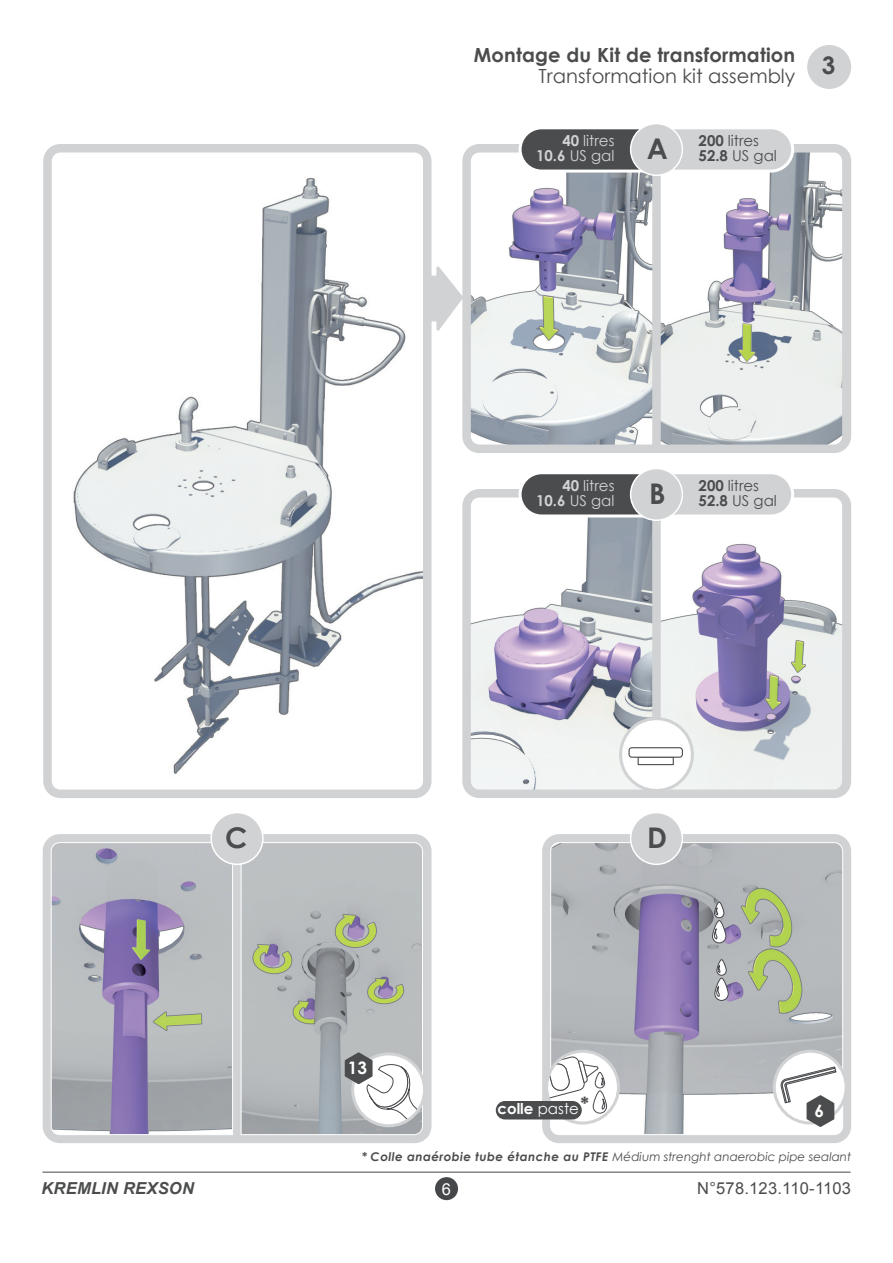
<style>
.page{position:relative;width:893px;height:1263px;background:#fff}
.page>*{position:absolute;margin:0;border:0;box-sizing:border-box;transform-origin:0 0}
.t1{font:700 28.5px "Century Gothic";color:#4b4c4d}
.t2{font:700 19.5px/21px "Century Gothic";letter-spacing:.01em;color:#4b4c4d}
.t3{font:700 17.25px "Century Gothic";color:#fff}
.t4{font:16.5px "Arial";letter-spacing:.015em;color:#4b4c4d}
.t5{font:italic 700 16.5px "Arial";letter-spacing:.015em;color:#4b4c4d}
.t6{font:16.5px "Arial";color:#fff}
.t7{font:15px/15px "Century Gothic";color:#4b4c4d}
.t8{font:15px/15px "Century Gothic";color:#d1d2d4;text-align:right}
.t9{font:700 15px "Century Gothic";color:#fff}
.t10{font:italic 12px "Century Gothic";color:#4b4c4d}
.s1{font-weight:400}
.s2{font-weight:700}
.s3{font-weight:700;font-style:normal}
</style>
<div class="page">
<div style="left:43px;top:144px;width:388px;height:654px;background:#d1d2d4;border-radius:17px"></div>
<div style="left:462px;top:144px;width:389px;height:309px;background:#d1d2d4;border-radius:17px"></div>
<div style="left:542px;top:834px;width:309px;height:309px;background:#d1d2d4;border-radius:17px"></div>
<svg style="left:431px;top:266px;width:32px;height:65px"></svg>
<div style="left:462px;top:489px;width:389px;height:309px;background:#d1d2d4;border-radius:17px"></div>
<div style="left:43px;top:834px;width:388px;height:309px;background:#d1d2d4;border-radius:17px"></div>
<img style="left:552px;top:844px;width:291px;height:290px">
<div style="left:807px;top:45px;width:44px;height:44px;background:#d1d2d4;border-radius:50%"></div>
<hr style="left:43px;top:1172px;width:808px;height:1px;background:#45474a">
<img style="left:52px;top:153px;width:371px;height:636px">
<div style="left:435px;top:1177px;width:23px;height:23px;background:#45474a;border-radius:50%"></div>
<div style="left:550px;top:842px;width:293px;height:293px;border:1px solid #fff;border-radius:9px"></div>
<div style="left:631px;top:812px;width:51px;height:52px;background:#d1d2d4;border-radius:50%"></div>
<div style="left:630px;top:812px;width:53px;height:53px;border:2px solid #fff;border-radius:50%"></div>
<svg style="left:547px;top:1051px;width:71px;height:72px"></svg>
<div style="left:593px;top:1090px;width:14px;height:23px;border:1px solid #45474a;border-radius:7px"></div>
<div style="left:545px;top:1050px;width:75px;height:74px;border:3px solid #d1d2d4;border-radius:50%"></div>
<svg style="left:546px;top:1056px;width:60px;height:56px;background:#e5e5e6"></svg>
<div style="left:496px;top:1102px;width:85px;height:17px;background:#4b4c4d;border-radius:8px"></div>
<div style="left:496px;top:1101px;width:86px;height:18px;border:2px solid #4b4c4d;border-radius:8px"></div>
<svg style="left:712px;top:920px;width:14px;height:23px"></svg>
<div style="left:712px;top:920px;width:14px;height:23px;border:1px solid #45474a;border-radius:7px"></div>
<svg style="left:713px;top:928px;width:5px;height:13px"></svg>
<svg style="left:714px;top:902px;width:10px;height:16px"></svg>
<div style="left:714px;top:902px;width:10px;height:16px;border:1px solid #45474a;border-radius:5px"></div>
<svg style="left:715px;top:907px;width:4px;height:10px"></svg>
<svg style="left:715px;top:978px;width:13px;height:22px"></svg>
<div style="left:715px;top:978px;width:13px;height:23px;border:1px solid #45474a;border-radius:7px"></div>
<svg style="left:715px;top:986px;width:5px;height:13px"></svg>
<svg style="left:717px;top:960px;width:9px;height:15px"></svg>
<div style="left:717px;top:959px;width:9px;height:16px;border:1px solid #45474a;border-radius:5px"></div>
<svg style="left:717px;top:965px;width:4px;height:9px"></svg>
<svg style="left:774px;top:1051px;width:72px;height:72px"></svg>
<div style="left:773px;top:1050px;width:75px;height:74px;border:3px solid #d1d2d4;border-radius:50%"></div>
<svg style="left:780px;top:1066px;width:56px;height:62px;background:#c9c9ca"></svg>
<img style="left:471px;top:153px;width:181px;height:291px">
<img style="left:661px;top:153px;width:181px;height:291px">
<img style="left:471px;top:497px;width:181px;height:292px">
<img style="left:661px;top:497px;width:181px;height:292px">
<svg style="left:50px;top:842px;width:183px;height:293px;background:#acabb8"></svg>
<svg style="left:240px;top:842px;width:183px;height:293px;background:#b3b7b6"></svg>
<svg style="left:353px;top:1054px;width:71px;height:72px"></svg>
<div style="left:351px;top:1052px;width:75px;height:75px;border:3px solid #d1d2d4;border-radius:50%"></div>
<svg style="left:343px;top:1051px;width:76px;height:70px;background:#cdcece"></svg>
<div style="left:211px;top:812px;width:52px;height:52px;background:#d1d2d4;border-radius:50%"></div>
<div style="left:210px;top:812px;width:54px;height:53px;border:2px solid #fff;border-radius:50%"></div>
<svg style="left:517px;top:474px;width:129px;height:45px;background:#6a6b6c"></svg>
<svg style="left:667px;top:474px;width:129px;height:45px"></svg>
<svg style="left:615px;top:713px;width:82px;height:77px;background:#edefef"></svg>
<div style="left:638px;top:757px;width:36px;height:8px;background:#fff;border:1px solid #4b4c4d"></div>
<div style="left:629px;top:748px;width:53px;height:9px;background:#fff;border-radius:3px"></div>
<div style="left:628px;top:747px;width:55px;height:11px;border:1px solid #4b4c4d;border-radius:3px"></div>
<svg style="left:517px;top:129px;width:128px;height:45px;background:#6a6b6c"></svg>
<svg style="left:668px;top:129px;width:128px;height:45px"></svg>
<div style="left:631px;top:124px;width:51px;height:51px;background:#d1d2d4;border-radius:50%"></div>
<div style="left:630px;top:123px;width:53px;height:53px;border:2px solid #fff;border-radius:50%"></div>
<div style="left:631px;top:468px;width:51px;height:52px;background:#d1d2d4;border-radius:50%"></div>
<div style="left:630px;top:468px;width:53px;height:53px;border:2px solid #fff;border-radius:50%"></div>
<p class="t2" style="left:539px;top:43px;width:298px;text-indent:-65px">Montage du Kit de transformation<br><span class="s1">Transformation kit assembly</span> <sup>3</sup></p>
<p class="t8" style="left:536px;top:133px;width:80px"><span class="s2">40</span> litres<br><span class="s2">10.6</span> US gal</p>
<p class="t7" style="left:645px;top:133px;width:133px;text-indent:53px"><span class="s2">200</span> litres<br><sup>A</sup> <span class="s2">52.8</span> US gal</p>
<p class="t8" style="left:536px;top:478px;width:80px"><span class="s2">40</span> litres<br><span class="s2">10.6</span> US gal</p>
<p class="t7" style="left:699px;top:478px;width:80px"><span class="s2">200</span> litres<br><span class="s2">52.8</span> US gal</p>
<p class="t1" style="left:649px;top:472px;width:18px">B</p>
<p class="t1" style="left:225px;top:816px;width:24px">C</p>
<p class="t3" style="left:348px;top:1054px;width:21px">13</p>
<p class="t1" style="left:647px;top:816px;width:21px">D</p>
<p class="t2" style="left:580px;top:1093px;width:10px">*</p>
<p class="t9" style="left:497px;top:1097px;width:83px">colle <span class="s1">paste</span></p>
<p class="t3" style="left:814px;top:1097px;width:11px">6</p>
<p class="t10" style="left:362px;top:1149px;width:491px"><span class="s3">*</span> <span class="s2">Colle anaérobie tube étanche au PTFE</span> Médium strenght anaerobic pipe sealant</p>
<p class="t5" style="left:42px;top:1177px;width:154px">KREMLIN REXSON</p>
<p class="t6" style="left:442px;top:1178px;width:11px">6</p>
<p class="t4" style="left:697px;top:1177px;width:155px">N°578.123.110-1103</p>
</div>
